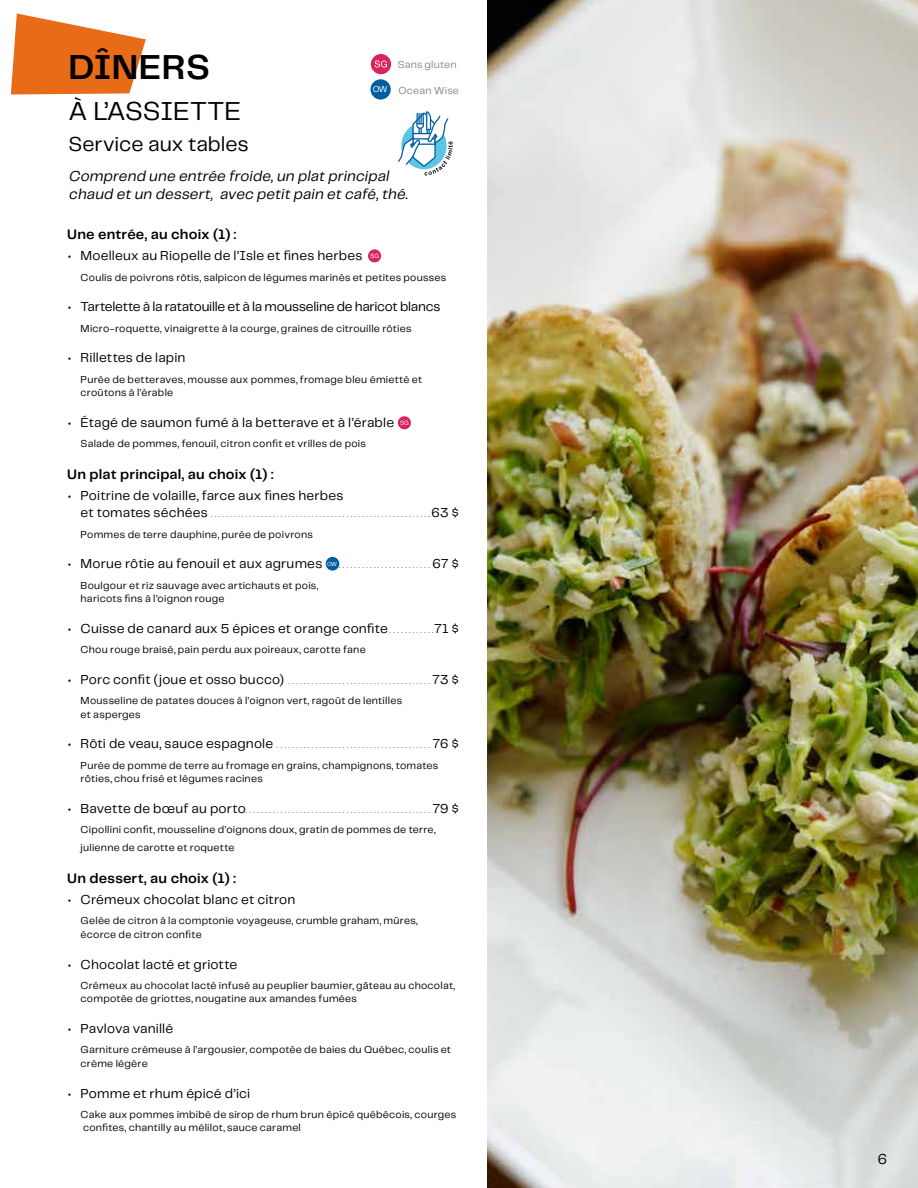
<style>
.page{position:relative;width:918px;height:1188px;background:#fff}
.page>*{position:absolute;margin:0;border:0;box-sizing:border-box;transform-origin:0 0}
.t1{font:600 36px "Telegraf";color:#000}
.t2{font:27px "Telegraf";color:#000}
.t3{font:21px "Telegraf";color:#000}
.t4{font:italic 15px/18px "Telegraf";color:#000}
.t5{font:15px "Telegraf";color:#000}
.t6{font:600 14.25px "Telegraf";letter-spacing:.015em;color:#000}
.t7{font:13.5px "Telegraf";letter-spacing:.01em;color:#000}
.t8{font:13.5px "Telegraf";letter-spacing:-.02em;color:#000}
.t9{font:10.5px/13.5px "Telegraf";letter-spacing:.02em;color:#000}
.t10{font:10.5px "Telegraf";letter-spacing:.02em;color:#868787}
.t11{font:6.15px "Telegraf";color:#fff}
.s1{font-size:9px;color:#fff}
.s2{font-size:13.5px;color:#000}
.s3{font-size:10.5px;color:#868787}
</style>
<div class="page">
<img style="left:487px;top:0;width:431px;height:1188px">
<svg style="left:368px;top:249px;width:13px;height:13px"></svg>
<svg style="left:371px;top:254px;width:7px;height:4px"></svg>
<svg style="left:398px;top:416px;width:13px;height:13px"></svg>
<svg style="left:400px;top:420px;width:8px;height:5px"></svg>
<svg style="left:11px;top:14px;width:135px;height:80px"></svg>
<div style="left:371px;top:54px;width:20px;height:20px;background:#d8245a;border-radius:50%"></div>
<svg style="left:375px;top:61px;width:12px;height:7px"></svg>
<svg style="left:398px;top:111px;width:55px;height:65px"></svg>
<div style="left:370px;top:79px;width:21px;height:21px;background:#005da1;border-radius:50%"></div>
<div style="left:326px;top:557px;width:13px;height:14px;background:#005da1;border-radius:50%"></div>
<h1 class="t1" style="left:69px;top:43px;width:143px">DÎNERS</h1>
<h2 class="t2" style="left:69px;top:93px;width:174px">À L’ASSIETTE</h2>
<h3 class="t3" style="left:69px;top:130px;width:181px">Service aux tables</h3>
<h3 class="t4" style="left:69px;top:166px;width:344px">Comprend une entrée froide,un platprincipal chaud etun dessert, avec petitpain etcafé,thé.</h3>
<p class="t10" style="left:398px;top:57px;width:60px">Sans gluten</p>
<p class="t10" style="left:373px;top:83px;width:88px"><span class="s1">OW</span> Ocean Wise</p>
<h3 class="t6" style="left:67px;top:224px;width:171px">Une entrée, au choix (1) :</h3>
<p class="t7" style="left:67px;top:247px;width:297px">• Moelleux au Riopelle de l’Isle et fines herbes</p>
<p class="t9" style="left:81px;top:270px;width:367px">Coulis de poivrons rôtis, salpicon de légumes marinés et petites pousses</p>
<p class="t8" style="left:67px;top:298px;width:375px">• Tartelette à la ratatouille et à la mousseline de haricot blancs</p>
<p class="t9" style="left:81px;top:321px;width:332px">Micro-roquette, vinaigrette à la courge, graines de citrouille rôties</p>
<p class="t7" style="left:67px;top:349px;width:120px">• Rillettes de lapin</p>
<p class="t9" style="left:81px;top:372px;width:343px">Purée de betteraves, mousse aux pommes, fromage bleu émietté et croûtons à l’érable</p>
<p class="t7" style="left:67px;top:413px;width:328px">• Étagé de saumon fumé à la betterave et à l’érable</p>
<p class="t9" style="left:81px;top:436px;width:287px">Salade de pommes, fenouil, citron confit et vrilles de pois</p>
<h3 class="t6" style="left:67px;top:464px;width:208px">Un plat principal, au choix (1) :</h3>
<p class="t7" style="left:67px;top:487px;width:278px">• Poitrine de volaille, farce aux fines herbes</p>
<p class="t10" style="left:81px;top:507px;width:134px"><span class="s2">et tomates séchées</span> .........................................................</p>
<p class="t7" style="left:432px;top:504px;width:29px">63 $</p>
<p class="t9" style="left:81px;top:527px;width:234px">Pommes de terre dauphine, purée de poivrons</p>
<p class="t7" style="left:67px;top:555px;width:257px">• Morue rôtie au fenouil et aux agrumes</p>
<p class="t10" style="left:339px;top:558px;width:3px">.........................</p>
<p class="t7" style="left:433px;top:555px;width:28px">67 $</p>
<p class="t9" style="left:81px;top:578px;width:239px">Boulgour et riz sauvage avec artichauts et pois, haricots fins à l’oignon rouge</p>
<p class="t7" style="left:67px;top:619px;width:324px">• Cuisse de canard aux 5 épices et orange confite<span class="s3">............</span></p>
<p class="t7" style="left:435px;top:619px;width:26px">71 $</p>
<p class="t9" style="left:81px;top:643px;width:287px">Chou rouge braisé, pain perdu aux poireaux, carotte fane</p>
<p class="t10" style="left:67px;top:673px;width:223px"><span class="s2">• Porc confit (joue et osso bucco)</span> ......................................</p>
<p class="t7" style="left:432px;top:670px;width:28px">73 $</p>
<p class="t9" style="left:81px;top:694px;width:323px">Mousseline de patates douces à l’oignon vert, ragoût de lentilles et asperges</p>
<p class="t10" style="left:67px;top:738px;width:213px"><span class="s2">• Rôti de veau, sauce espagnole</span> .........................................</p>
<p class="t7" style="left:433px;top:735px;width:27px">76 $</p>
<p class="t9" style="left:81px;top:758px;width:359px">Purée de pomme de terre au fromage en grains, champignons, tomates rôties, chou frisé et légumes racines</p>
<p class="t10" style="left:67px;top:802px;width:182px"><span class="s2">• Bavette de bœuf au porto</span>.................................................</p>
<p class="t7" style="left:433px;top:799px;width:27px">79 $</p>
<p class="t9" style="left:81px;top:820px;width:356px;line-height:18px">Cipollini confit, mousseline d’oignons doux, gratin de pommes de terre, julienne de carotte et roquette</p>
<h3 class="t6" style="left:67px;top:868px;width:170px">Un dessert, au choix (1) :</h3>
<p class="t7" style="left:67px;top:891px;width:230px">• Crémeux chocolat blanc et citron</p>
<p class="t9" style="left:81px;top:914px;width:339px">Gelée de citron à la comptonie voyageuse, crumble graham, mûres, écorce de citron confite</p>
<p class="t7" style="left:67px;top:955px;width:172px">• Chocolat lacté et griotte</p>
<p class="t9" style="left:81px;top:978px;width:376px">Crémeux au chocolat lacté infusé au peuplier baumier, gâteau au chocolat, compotée de griottes, nougatine aux amandes fumées</p>
<p class="t7" style="left:67px;top:1020px;width:108px">• Pavlova vanillé</p>
<p class="t9" style="left:81px;top:1043px;width:372px">Garniture crémeuse à l’argousier, compotée de baies du Québec, coulis et crème légère</p>
<p class="t7" style="left:67px;top:1084px;width:185px">• Pomme et rhum épicé d’ici</p>
<p class="t9" style="left:81px;top:1107px;width:377px">Cake aux pommes imbibé de sirop de rhum brun épicé québécois, courges confites, chantilly au mélilot, sauce caramel</p>
<p class="t11" style="left:327px;top:560px;width:11px">OW</p>
<h3 class="t5" style="left:878px;top:1149px;width:11px">6</h3>
</div>
